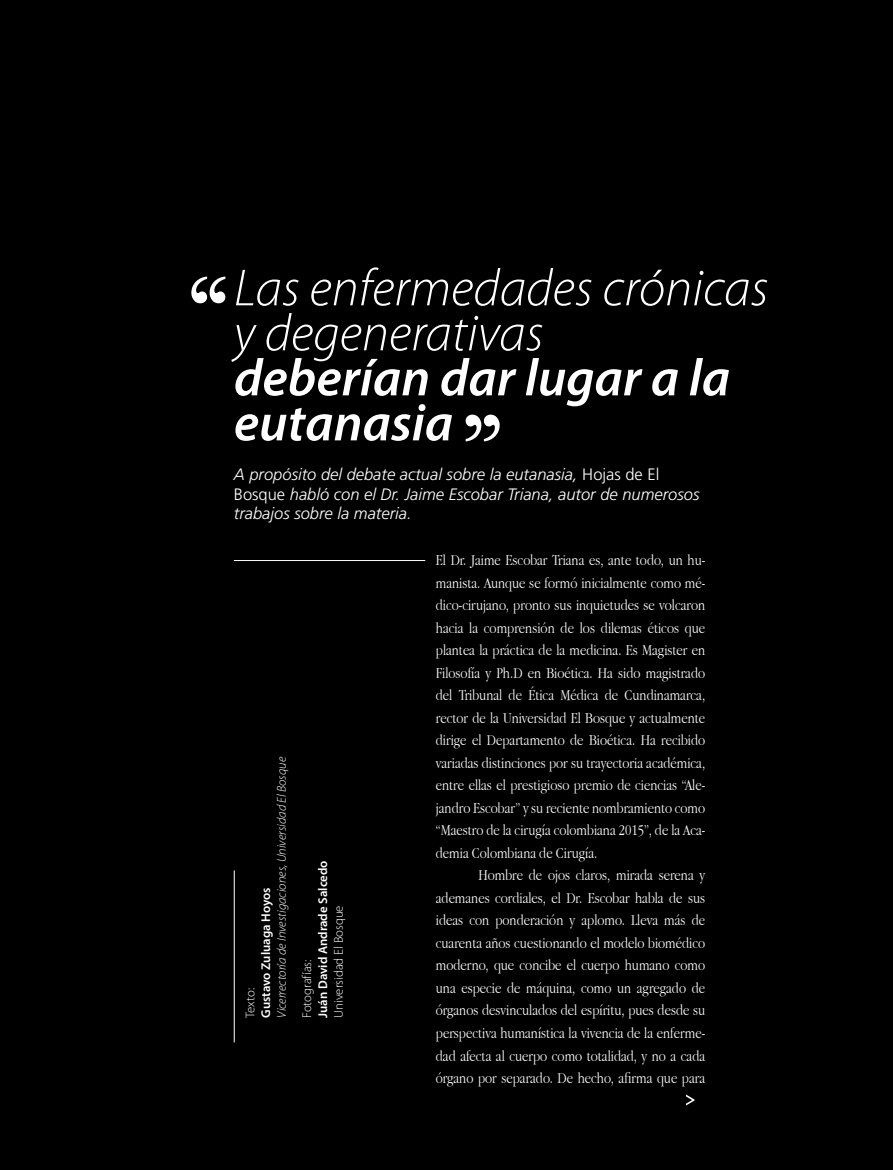
<style>
.page{position:relative;width:893px;height:1170px;background:#fff}
.page>*{position:absolute;margin:0;border:0;box-sizing:border-box;transform-origin:0 0}
.t1{font:italic 300 52.5px/45px "Myriad Pro";color:#fff}
.t2{font:italic 600 52.5px/45px "Myriad Pro";color:#fff}
.t3{font:italic 300 16.5px/19.5px "Frutiger";color:#fff}
.t4{font:300 15.75px/22.5px "Apple Garamond";color:#fff;text-align:justify}
.t5{font:italic 300 12.75px "Myriad Pro";color:#fff}
.t6{font:600 12.75px "Myriad Pro";color:#fff}
.t7{font:300 12.75px "Myriad Pro";color:#fff}
.s1{font-style:normal}
</style>
<div class="page">
<div style="left:0;top:0;width:893px;height:1169px;background:#000"></div>
<hr style="left:234px;top:870px;width:1px;height:172px;background:#fff">
<svg style="left:466px;top:414px;width:34px;height:27px"></svg>
<svg style="left:191px;top:276px;width:34px;height:27px"></svg>
<hr style="left:234px;top:560px;width:191px;height:1px;background:#fff">
<svg style="left:686px;top:1094px;width:8px;height:11px"></svg>
<h1 class="t1" style="left:234px;top:267px;width:536px">Las enfermedades crónicas y degenerativas</h1>
<h1 class="t2" style="left:234px;top:354px;width:498px">deberían dar lugar a la eutanasia</h1>
<p class="t3" style="left:234px;top:465px;width:467px">A propósito del debate actual sobre la eutanasia, <span class="s1">Hojas de El<br>Bosque</span> habló con el Dr. Jaime Escobar Triana, autor de numerosos trabajos sobre la materia.</p>
<p class="t5" style="left:275px;top:1017px;width:262px;rotate:-90deg">Vicerrectoría de Investigaciones, Universidad El Bosque</p>
<p class="t6" style="left:258px;top:1017px;width:132px;rotate:-90deg">Gustavo Zuluaga Hoyos</p>
<p class="t7" style="left:243px;top:1017px;width:31px;rotate:-90deg">Texto:</p>
<p class="t6" style="left:315px;top:1017px;width:159px;rotate:-90deg">Juán David Andrade Salcedo</p>
<p class="t7" style="left:332px;top:1017px;width:114px;rotate:-90deg">Universidad El Bosque</p>
<p class="t7" style="left:300px;top:1017px;width:60px;rotate:-90deg">Fotografías:</p>
<p class="t4" style="left:436px;top:548px;width:271px">El Dr. Jaime Escobar Triana es, ante todo, un hu&shy;manista. Aunque se formó inicialmente como mé&shy;dico-cirujano, pronto sus inquietudes se volcaron hacia la comprensión de los dilemas éticos que plantea la práctica de la medicina. Es Magister en Filosofía y Ph.D en Bioética. Ha sido magistrado del Tribunal de Ética Médica de Cundinamarca, rector de la Universidad El Bosque y actualmente dirige el Departamento de Bioética. Ha recibido variadas distinciones por su trayectoria académica, entre ellas el prestigioso premio de ciencias “Ale&shy;jandro Escobar” y su reciente nombramiento como “Maestro de la cirugía colombiana 2015”, de la Aca&shy;demia Colombiana de Cirugía.</p>
<p class="t4" style="left:436px;top:863px;width:271px;text-indent:43px">Hombre de ojos claros, mirada serena y ademanes cordiales, el Dr. Escobar habla de sus ideas con ponderación y aplomo. Lleva más de cuarenta años cuestionando el modelo biomédico moderno, que concibe el cuerpo humano como una especie de máquina, como un agregado de órganos desvinculados del espíritu, pues desde su perspectiva humanística la vivencia de la enferme&shy;dad afecta al cuerpo como totalidad, y no a cada órgano por separado. De hecho, afirma que para</p>
</div>
